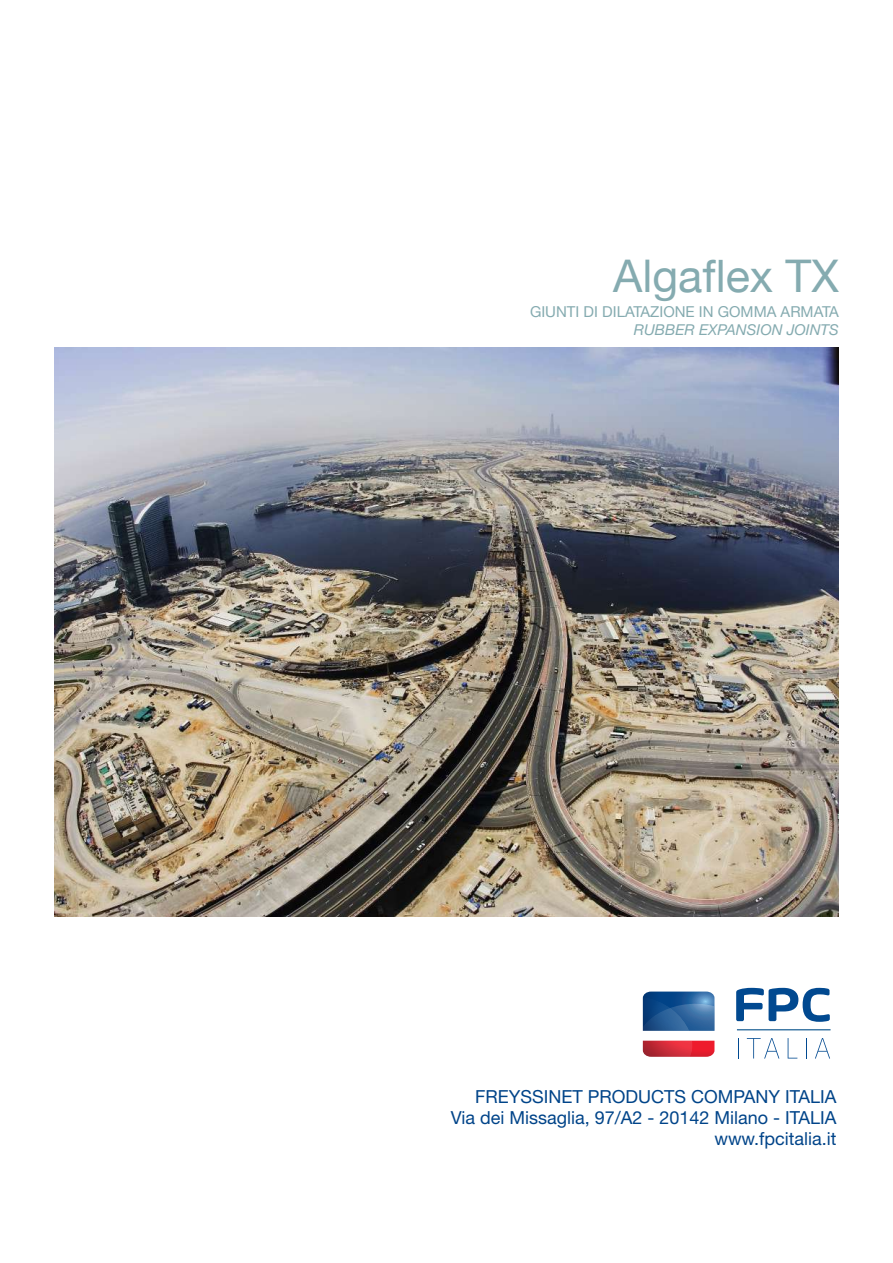
<style>
.page{position:relative;width:893px;height:1263px;background:#fff}
.page>*{position:absolute;margin:0;border:0;box-sizing:border-box;transform-origin:0 0}
.t1{font:45px "Helvetica Neue";color:#85abb0}
.t2{font:18px/21px "Helvetica Neue";color:#004489;text-align:right}
.t3{font:15px "Helvetica Neue";color:#85abb0}
.t4{font:italic 15px "Helvetica Neue";color:#85abb0}
</style>
<div class="page">
<img style="left:54px;top:348px;width:785px;height:569px">
<svg style="left:736px;top:988px;width:94px;height:34px"></svg>
<svg style="left:643px;top:991px;width:71px;height:66px;background:#756b91"></svg>
<hr style="left:737px;top:1029px;width:93px;height:1px;background:#05508a">
<svg style="left:738px;top:1038px;width:1px;height:20px"></svg>
<svg style="left:747px;top:1038px;width:32px;height:20px"></svg>
<svg style="left:788px;top:1038px;width:9px;height:20px"></svg>
<svg style="left:806px;top:1038px;width:1px;height:20px"></svg>
<svg style="left:815px;top:1038px;width:15px;height:20px"></svg>
<h1 class="t1" style="left:613px;top:249px;width:227px">Algaflex TX</h1>
<p class="t3" style="left:530px;top:303px;width:310px">GIUNTI DI DILATAZIONE IN GOMMA ARMATA</p>
<p class="t4" style="left:634px;top:321px;width:207px">RUBBER EXPANSION JOINTS</p>
<p class="t2" style="left:451px;top:1086px;width:387px">FREYSSINET PRODUCTS COMPANY ITALIA<br>Via dei Missaglia, 97/A2 - 20142 Milano - ITALIA www.fpcitalia.it</p>
</div>
